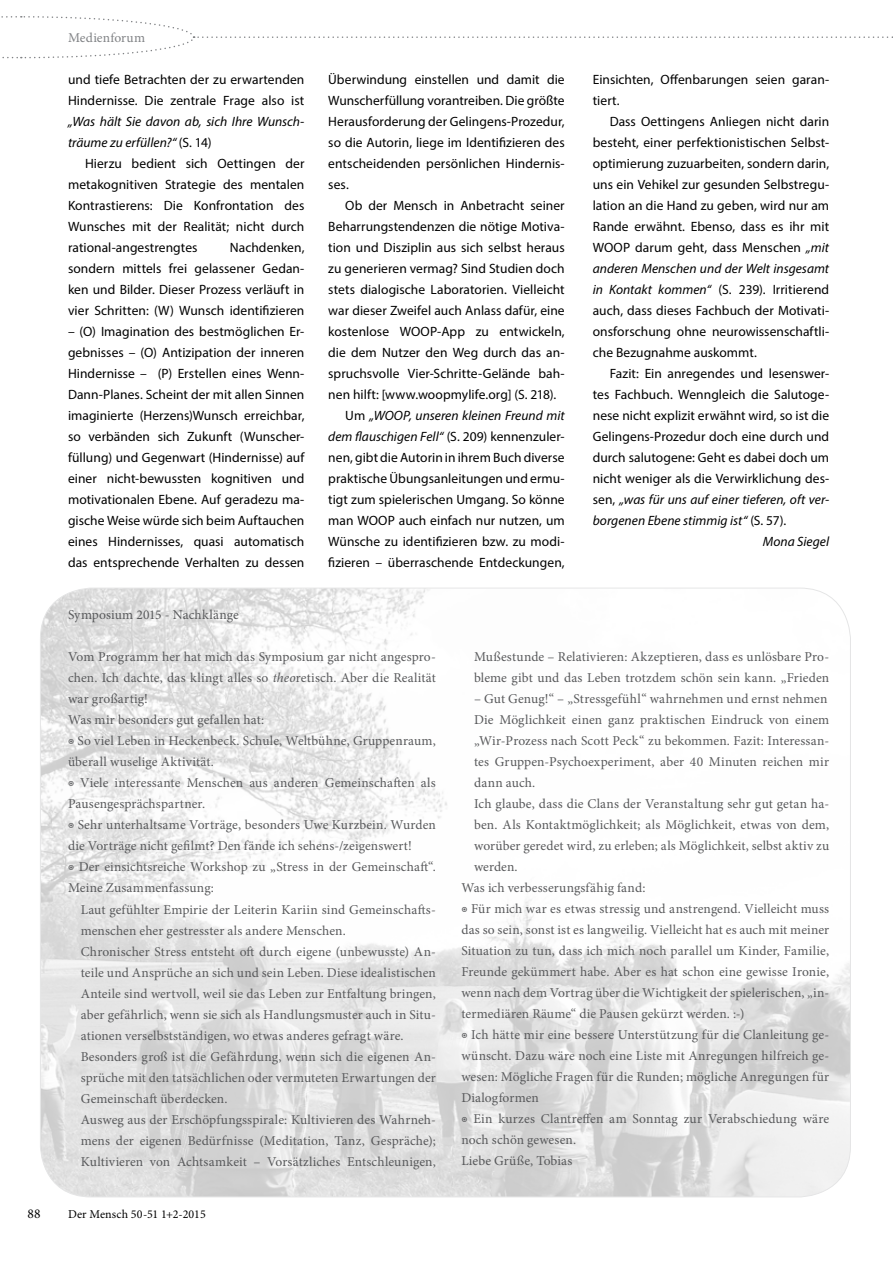
<style>
.page{position:relative;width:893px;height:1263px;background:#fff}
.page>*{position:absolute;margin:0;border:0;box-sizing:border-box;transform-origin:0 0}
.t1{font:13.5px/21px "Minion Pro";letter-spacing:.01em;color:#58595b}
.t2{font:13.5px/21px "Myriad Pro";letter-spacing:.005em;color:#000;text-align:justify}
.t3{font:italic 13.5px/21px "Myriad Pro";letter-spacing:.005em;color:#000}
.t4{font:13.5px "Minion Pro";letter-spacing:.01em;color:#808285}
.t5{font:13.5px "Minion Pro";color:#000}
.t6{font:12px "Minion Pro";letter-spacing:.01em;color:#000}
.s1{font-style:normal}
.s2{font-style:italic}
</style>
<div class="page">
<img style="left:40px;top:588px;width:810px;height:609px">
<svg style="left:1px;top:16px;width:892px;height:43px"></svg>
<p class="t4" style="left:68px;top:29px;width:79px">Medienforum</p>
<p class="t2" style="left:328px;top:69px;width:238px">Überwindung einstellen und damit die Wunscherfüllung vorantreiben. Die größte Herausforderung der Gelingens-Prozedur, so die Autorin, liege im Identifizieren des entscheidenden persönlichen Hindernis&shy;ses.</p>
<p class="t2" style="left:345px;top:195px;width:221px">Ob der Mensch in Anbetracht seiner</p>
<p class="t2" style="left:328px;top:216px;width:238px">Beharrungstendenzen die nötige Motiva-</p>
<p class="t2" style="left:328px;top:237px;width:238px">tion und Disziplin aus sich selbst heraus</p>
<p class="t2" style="left:328px;top:258px;width:238px">zu generieren vermag? Sind Studien doch</p>
<p class="t2" style="left:328px;top:279px;width:238px">stets dialogische Laboratorien. Vielleicht</p>
<p class="t2" style="left:328px;top:300px;width:238px">war dieser Zweifel auch Anlass dafür, eine</p>
<p class="t2" style="left:328px;top:321px;width:238px">kostenlose WOOP-App zu entwickeln,</p>
<p class="t2" style="left:328px;top:342px;width:238px">die dem Nutzer den Weg durch das an-</p>
<p class="t2" style="left:328px;top:363px;width:238px">spruchsvolle Vier-Schritte-Gelände bah-</p>
<p class="t2" style="left:328px;top:384px;width:230px">nen hilft: [www.woopmylife.org] (S. 218).</p>
<p class="t3" style="left:345px;top:405px;width:221px"><span class="s1">Um</span> „WOOP, unseren kleinen Freund mit</p>
<p class="t3" style="left:328px;top:426px;width:238px">dem flauschigen Fell“ <span class="s1">(S. 209) kennenzuler-</span></p>
<p class="t2" style="left:328px;top:447px;width:238px">nen, gibt die Autorin in ihrem Buch diverse</p>
<p class="t2" style="left:328px;top:468px;width:238px">praktische Übungsanleitungen und ermu-</p>
<p class="t2" style="left:328px;top:489px;width:238px">tigt zum spielerischen Umgang. So könne</p>
<p class="t2" style="left:328px;top:510px;width:238px">man WOOP auch einfach nur nutzen, um</p>
<p class="t2" style="left:328px;top:531px;width:238px">Wünsche zu identifizieren bzw. zu modi-</p>
<p class="t2" style="left:328px;top:552px;width:238px">fizieren – überraschende Entdeckungen,</p>
<p class="t2" style="left:593px;top:69px;width:238px">Einsichten, Offenbarungen seien garan&shy;tiert.</p>
<p class="t2" style="left:593px;top:111px;width:238px;text-indent:17px">Dass Oettingens Anliegen nicht darin besteht, einer perfektionistischen Selbst&shy;optimierung zuzuarbeiten, sondern darin, uns ein Vehikel zur gesunden Selbstregu&shy;lation an die Hand zu geben, wird nur am Rande erwähnt. Ebenso, dass es ihr mit WOOP darum geht, dass Menschen <span class="s2">„mit anderen Menschen und der Welt insgesamt in Kontakt kommen“</span> (S. 239). Irritierend auch, dass dieses Fachbuch der Motivati&shy;onsforschung ohne neurowissenschaftli&shy;che Bezugnahme auskommt.</p>
<p class="t2" style="left:610px;top:363px;width:221px">Fazit: Ein anregendes und lesenswer-</p>
<p class="t2" style="left:593px;top:384px;width:238px">tes Fachbuch. Wenngleich die Salutoge-</p>
<p class="t2" style="left:593px;top:405px;width:238px">nese nicht explizit erwähnt wird, so ist die</p>
<p class="t2" style="left:593px;top:426px;width:238px">Gelingens-Prozedur doch eine durch und</p>
<p class="t2" style="left:593px;top:447px;width:238px">durch salutogene: Geht es dabei doch um</p>
<p class="t2" style="left:593px;top:468px;width:238px">nicht weniger als die Verwirklichung des-</p>
<p class="t3" style="left:593px;top:489px;width:238px"><span class="s1">sen,</span> „was für uns auf einer tieferen, oft ver-</p>
<p class="t3" style="left:593px;top:510px;width:195px">borgenen Ebene stimmig ist“ <span class="s1">(S. 57).</span></p>
<p class="t3" style="left:763px;top:531px;width:68px">Mona Siegel</p>
<p class="t2" style="left:68px;top:69px;width:238px">und tiefe Betrachten der zu erwartenden<br>Hindernisse. Die zentrale Frage also ist</p>
<p class="t3" style="left:68px;top:111px;width:238px">„Was hält Sie davon ab, sich Ihre Wunsch&shy;träume zu erfüllen?“ <span class="s1">(S. 14)</span></p>
<p class="t2" style="left:68px;top:153px;width:238px;text-indent:17px">Hierzu bedient sich Oettingen der metakognitiven Strategie des mentalen Kontrastierens: Die Konfrontation des Wunsches mit der Realität; nicht durch rational-angestrengtes</p>
<p class="t2" style="left:68px;top:237px;width:238px;text-indent:162px">Nachdenken, sondern mittels frei gelassener Gedan&shy;ken und Bilder. Dieser Prozess verläuft in vier Schritten: (W) Wunsch identifizieren</p>
<p class="t2" style="left:68px;top:321px;width:238px">– (O) Imagination des bestmöglichen Er&shy;gebnisses – (O) Antizipation der inneren Hindernisse – (P) Erstellen eines Wenn-Dann-Planes. Scheint der mit allen Sinnen imaginierte (Herzens)Wunsch erreichbar, so verbänden sich Zukunft (Wunscher&shy;füllung) und Gegenwart (Hindernisse) auf einer nicht-bewussten kognitiven und motivationalen Ebene. Auf geradezu ma&shy;gische Weise würde sich beim Auftauchen eines Hindernisses, quasi automatisch das entsprechende Verhalten zu dessen</p>
<p class="t1" style="left:68px;top:605px;width:172px">Symposium 2015 - Nachklänge</p>
<p class="t1" style="left:68px;top:647px;width:369px">Vom Programm her hat mich das Symposium gar nicht angespro&shy;chen. Ich dachte, das klingt alles so <span class="s2">theo</span>retisch. Aber die Realität war großartig!<br>Was mir besonders gut gefallen hat:<br>◉ So viel Leben in Heckenbeck. Schule, Weltbühne, Gruppenraum, überall wuselige Aktivität.<br>◉ Viele interessante Menschen aus anderen Gemeinschaften als Pausengesprächspartner.<br>◉ Sehr unterhaltsame Vorträge, besonders Uwe Kurzbein. Wurden die Vorträge nicht gefilmt? Den fände ich sehens-/zeigenswert!<br>◉ Der einsichtsreiche Workshop zu „Stress in der Gemeinschaft“.<br>Meine Zusammenfassung:</p>
<p class="t1" style="left:81px;top:899px;width:357px">Laut gefühlter Empirie der Leiterin Kariin sind Gemeinschafts&shy;menschen eher gestresster als andere Menschen.<br>Chronischer Stress entsteht oft durch eigene (unbewusste) An&shy;teile und Ansprüche an sich und sein Leben. Diese idealistischen Anteile sind wertvoll, weil sie das Leben zur Entfaltung bringen, aber gefährlich, wenn sie sich als Handlungsmuster auch in Situ&shy;ationen verselbstständigen, wo etwas anderes gefragt wäre.<br>Besonders groß ist die Gefährdung, wenn sich die eigenen An&shy;sprüche mit den tatsächlichen oder vermuteten Erwartungen der Gemeinschaft überdecken.<br>Ausweg aus der Erschöpfungsspirale: Kultivieren des Wahrneh&shy;mens der eigenen Bedürfnisse (Meditation, Tanz, Gespräche); Kultivieren von Achtsamkeit – Vorsätzliches Entschleunigen,</p>
<p class="t1" style="left:474px;top:646px;width:357px">Mußestunde – Relativieren: Akzeptieren, dass es unlösbare Pro&shy;bleme gibt und das Leben trotzdem schön sein kann. „Frieden</p>
<p class="t1" style="left:474px;top:688px;width:355px">– Gut Genug!“ – „Stressgefühl“ wahrnehmen und ernst nehmen</p>
<p class="t1" style="left:474px;top:709px;width:357px">Die Möglichkeit einen ganz praktischen Eindruck von einem</p>
<p class="t1" style="left:474px;top:730px;width:357px">„Wir-Prozess nach Scott Peck“ zu bekommen. Fazit: Interessan-</p>
<p class="t1" style="left:474px;top:751px;width:357px">tes Gruppen-Psychoexperiment, aber 40 Minuten reichen mir</p>
<p class="t1" style="left:474px;top:772px;width:63px">dann auch.</p>
<p class="t1" style="left:474px;top:793px;width:357px">Ich glaube, dass die Clans der Veranstaltung sehr gut getan ha-</p>
<p class="t1" style="left:474px;top:814px;width:357px">ben. Als Kontaktmöglichkeit; als Möglichkeit, etwas von dem,</p>
<p class="t1" style="left:474px;top:835px;width:357px">worüber geredet wird, zu erleben; als Möglichkeit, selbst aktiv zu</p>
<p class="t1" style="left:474px;top:856px;width:45px">werden.</p>
<p class="t1" style="left:461px;top:877px;width:186px">Was ich verbesserungsfähig fand:</p>
<p class="t1" style="left:461px;top:898px;width:369px">◉ Für mich war es etwas stressig und anstrengend. Vielleicht muss</p>
<p class="t1" style="left:461px;top:919px;width:369px">das so sein, sonst ist es langweilig. Vielleicht hat es auch mit meiner</p>
<p class="t1" style="left:461px;top:940px;width:369px">Situation zu tun, dass ich mich noch parallel um Kinder, Familie,</p>
<p class="t1" style="left:461px;top:961px;width:369px">Freunde gekümmert habe. Aber es hat schon eine gewisse Ironie,</p>
<p class="t1" style="left:461px;top:982px;width:369px">wenn nach dem Vortrag über die Wichtigkeit der spielerischen, „in-</p>
<p class="t1" style="left:461px;top:1003px;width:285px">termediären Räume“ die Pausen gekürzt werden. :-)</p>
<p class="t1" style="left:461px;top:1024px;width:369px">◉ Ich hätte mir eine bessere Unterstützung für die Clanleitung ge-</p>
<p class="t1" style="left:461px;top:1045px;width:369px">wünscht. Dazu wäre noch eine Liste mit Anregungen hilfreich ge-</p>
<p class="t1" style="left:461px;top:1066px;width:369px">wesen: Mögliche Fragen für die Runden; mögliche Anregungen für</p>
<p class="t1" style="left:461px;top:1087px;width:79px">Dialogformen</p>
<p class="t1" style="left:461px;top:1108px;width:369px">◉ Ein kurzes Clantreffen am Sonntag zur Verabschiedung wäre</p>
<p class="t1" style="left:461px;top:1129px;width:116px">noch schön gewesen.</p>
<p class="t1" style="left:461px;top:1150px;width:112px">Liebe Grüße, Tobias</p>
<p class="t5" style="left:28px;top:1205px;width:15px">88</p>
<p class="t6" style="left:68px;top:1206px;width:139px">Der Mensch 50-51 1+2-2015</p>
</div>
